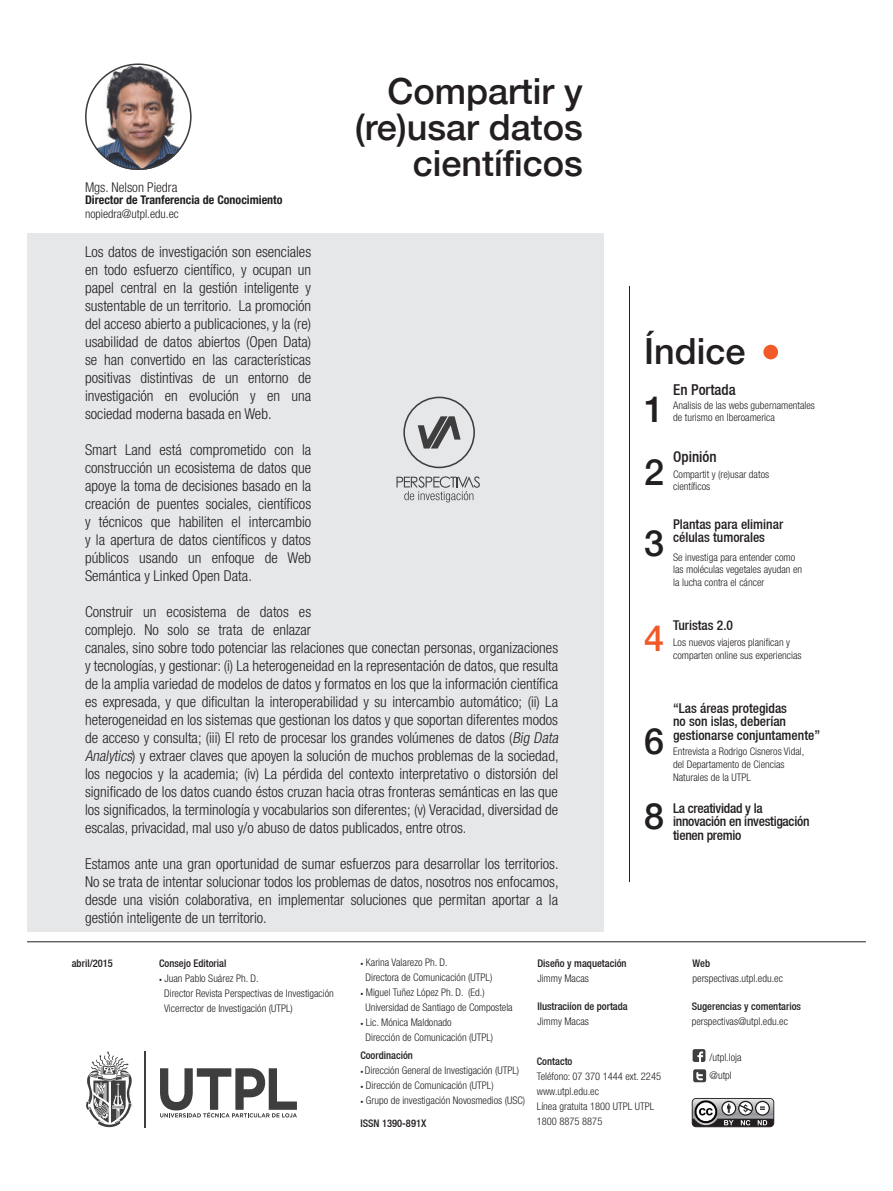
<style>
.page{position:relative;width:893px;height:1191px;background:#fff}
.page>*{position:absolute;margin:0;border:0;box-sizing:border-box;transform-origin:0 0}
.t1{font:500 36px/36px "Helvetica 65";color:#231f20;text-align:right}
.t2{font:500 36px "Helvetica 65";color:#f15929}
.t3{font:300 condensed 15px/18px "Helvetica Neue";color:#231f20;text-align:justify}
.t4{font:500 condensed 15px "Helvetica Neue";color:#231f20}
.t5{font:500 condensed 13.5px/13.5px "Helvetica Neue";color:#231f20}
.t6{font:500 condensed 13.5px/13.5px "Helvetica Neue";letter-spacing:-.02em;color:#231f20}
.t7{font:300 condensed 13.5px "Helvetica Neue";color:#231f20}
.t8{font:700 condensed 12px "Helvetica Neue";color:#231f20}
.t9{font:300 condensed 12px "Helvetica Neue";color:#231f20}
.t10{font:300 condensed 10.5px/12.6px "Helvetica Neue";color:#231f20}
.t11{font:500 condensed 10.5px "Helvetica Neue";color:#231f20}
.s1{font-style:italic}
.s2{font-size:6px}
</style>
<div class="page">
<div style="left:27px;top:233px;width:576px;height:698px;background:#e6e7e9"></div>
<svg style="left:85px;top:63px;width:107px;height:107px"></svg>
<hr style="left:27px;top:941px;width:839px;height:1px;background:#231f20">
<svg style="left:160px;top:1068px;width:137px;height:49px"></svg>
<hr style="left:144px;top:1051px;width:2px;height:76px;background:#3e3e3f">
<svg style="left:86px;top:1051px;width:46px;height:76px"></svg>
<div style="left:693px;top:1049px;width:12px;height:13px;background:#3e3e3f;border-radius:2px"></div>
<svg style="left:697px;top:1051px;width:6px;height:11px"></svg>
<div style="left:693px;top:1069px;width:13px;height:13px;background:#3e3e3f;border-radius:2px"></div>
<svg style="left:696px;top:1072px;width:7px;height:8px"></svg>
<svg style="left:692px;top:1098px;width:82px;height:29px"></svg>
<svg style="left:396px;top:476px;width:84px;height:26px"></svg>
<svg style="left:403px;top:396px;width:72px;height:72px"></svg>
<hr style="left:629px;top:286px;width:1px;height:596px;background:#231f20">
<div style="left:763px;top:345px;width:15px;height:14px;background:#f15929;border-radius:50%"></div>
<p class="t7" style="left:85px;top:179px;width:94px">Mgs. Nelson Piedra</p>
<p class="t8" style="left:85px;top:193px;width:199px">Director de Tranferencia de Conocimiento</p>
<p class="t9" style="left:85px;top:207px;width:95px">nopiedra@utpl.edu.ec</p>
<p class="t1" style="left:355px;top:72px;width:230px">Compartir y (re)usar datos científicos</p>
<p class="t3" style="left:85px;top:242px;width:228px">Los datos de investigación son esenciales en todo esfuerzo científico, y ocupan un papel central en la gestión inteligente y sustentable de un territorio. La promoción del acceso abierto a publicaciones, y la (re) usabilidad de datos abiertos (Open Data) se han convertido en las características positivas distintivas de un entorno de investigación en evolución y en una sociedad moderna basada en Web.</p>
<p class="t3" style="left:85px;top:440px;width:228px">Smart Land está comprometido con la construcción un ecosistema de datos que apoye la toma de decisiones basado en la creación de puentes sociales, científicos y técnicos que habiliten el intercambio y la apertura de datos científicos y datos públicos usando un enfoque de Web Semántica y Linked Open Data.</p>
<p class="t3" style="left:85px;top:602px;width:478px;text-align:left">Construir un ecosistema de datos es<br>complejo. No solo se trata de enlazar<br>canales, sino sobre todo potenciar las relaciones que conectan personas, organizaciones y tecnologías, y gestionar: (i) La heterogeneidad en la representación de datos, que resulta de la amplia variedad de modelos de datos y formatos en los que la información científica es expresada, y que dificultan la interoperabilidad y su intercambio automático; (ii) La heterogeneidad en los sistemas que gestionan los datos y que soportan diferentes modos de acceso y consulta; (iii) El reto de procesar los grandes volúmenes de datos (<span class="s1">Big Data Analytics</span>) y extraer claves que apoyen la solución de muchos problemas de la sociedad, los negocios y la academia; (iv) La pérdida del contexto interpretativo o distorsión del significado de los datos cuando éstos cruzan hacia otras fronteras semánticas en las que los significados, la terminología y vocabularios son diferentes; (v) Veracidad, diversidad de escalas, privacidad, mal uso y/o abuso de datos publicados, entre otros.</p>
<p class="t3" style="left:85px;top:854px;width:475px">Estamos ante una gran oportunidad de sumar esfuerzos para desarrollar los territorios.<br>No se trata de intentar solucionar todos los problemas de datos, nosotros nos enfocamos, desde una visión colaborativa, en implementar soluciones que permitan aportar a la gestión inteligente de un territorio.</p>
<p class="t11" style="left:72px;top:957px;width:43px">abril/2015</p>
<p class="t11" style="left:159px;top:957px;width:69px">Consejo Editorial</p>
<p class="t10" style="left:159px;top:972px;width:101px"><span class="s2">•</span> Juan Pablo Suárez Ph. D.</p>
<p class="t10" style="left:164px;top:987px;width:171px">Director Revista Perspectivas de Investigación</p>
<p class="t10" style="left:164px;top:1002px;width:130px">Vicerrector de Investigación (UTPL)</p>
<p class="t10" style="left:360px;top:955px;width:89px"><span class="s2">•</span> Karina Valarezo Ph. D.</p>
<p class="t10" style="left:365px;top:970px;width:128px">Directora de Comunicación (UTPL)</p>
<p class="t10" style="left:360px;top:985px;width:126px"><span class="s2">•</span> Miguel Tuñez López Ph. D. (Ed.)</p>
<p class="t10" style="left:365px;top:1000px;width:149px">Universidad de Santiago de Compostela</p>
<p class="t10" style="left:360px;top:1015px;width:93px"><span class="s2">•</span> Lic. Mónica Maldonado</p>
<p class="t10" style="left:365px;top:1030px;width:129px">Dirección de Comunicación (UTPL)</p>
<p class="t11" style="left:537px;top:957px;width:91px">Diseño y maquetación</p>
<p class="t10" style="left:537px;top:972px;width:53px">Jimmy Macas</p>
<p class="t11" style="left:537px;top:1000px;width:92px">Ilustraciíon de portada</p>
<p class="t10" style="left:537px;top:1015px;width:53px">Jimmy Macas</p>
<p class="t1" style="left:644px;top:333px;width:103px">Índice</p>
<p class="t1" style="left:644px;top:391px;width:22px">1</p>
<p class="t1" style="left:644px;top:454px;width:22px">2</p>
<p class="t4" style="left:673px;top:381px;width:64px">En Portada</p>
<p class="t10" style="left:673px;top:398px;width:143px">Analisis de las webs gubernamentales de turismo en Iberoamerica</p>
<p class="t4" style="left:673px;top:448px;width:45px">Opinión</p>
<p class="t10" style="left:673px;top:467px;width:98px">Compartit y (re)usar datos científicos</p>
<p class="t1" style="left:644px;top:525px;width:22px">3</p>
<p class="t5" style="left:673px;top:517px;width:112px">Plantas para eliminar células tumorales</p>
<p class="t10" style="left:673px;top:550px;width:131px">Se investiga para entender como las moléculas vegetales ayudan en la lucha contra el cáncer</p>
<p class="t2" style="left:644px;top:617px;width:22px">4</p>
<p class="t5" style="left:673px;top:618px;width:61px">Turistas 2.0</p>
<p class="t10" style="left:673px;top:636px;width:130px">Los nuevos viajeros planifican y comparten online sus experiencias</p>
<p class="t1" style="left:644px;top:723px;width:22px">6</p>
<p class="t1" style="left:644px;top:798px;width:22px">8</p>
<p class="t5" style="left:673px;top:701px;width:148px">“Las áreas protegidas<br>no son islas, deberían gestionarse conjuntamente”</p>
<p class="t10" style="left:673px;top:745px;width:133px">Entrevista a Rodrigo Cisneros Vidal, del Departamento de Ciencias<br>Naturales de la UTPL</p>
<p class="t6" style="left:673px;top:801px;width:138px">La creatividad y la innovación en investigación tienen premio</p>
<p class="t11" style="left:693px;top:957px;width:19px">Web</p>
<p class="t10" style="left:693px;top:972px;width:92px">perspectivas.utpl.edu.ec</p>
<p class="t11" style="left:692px;top:1000px;width:111px">Sugerencias y comentarios</p>
<p class="t10" style="left:692px;top:1015px;width:98px">perspectivas@utpl.edu.ec</p>
<p class="t11" style="left:360px;top:1048px;width:54px">Coordinación</p>
<p class="t10" style="left:360px;top:1063px;width:160px"><span class="s2">•</span> Dirección General de Investigación (UTPL)</p>
<p class="t10" style="left:360px;top:1078px;width:135px"><span class="s2">•</span> Dirección de Comunicación (UTPL)</p>
<p class="t10" style="left:360px;top:1093px;width:166px"><span class="s2">•</span> Grupo de investigación Novosmedios (USC)</p>
<p class="t11" style="left:360px;top:1117px;width:68px">ISSN 1390-891X</p>
<p class="t11" style="left:537px;top:1054px;width:37px">Contacto</p>
<p class="t10" style="left:537px;top:1069px;width:126px">Teléfono: 07 370 1444 ext. 2245</p>
<p class="t10" style="left:537px;top:1084px;width:64px">www.utpl.edu.ec</p>
<p class="t10" style="left:537px;top:1099px;width:119px">Línea gratuita 1800 UTPL UTPL</p>
<p class="t10" style="left:537px;top:1114px;width:67px">1800 8875 8875</p>
<p class="t10" style="left:710px;top:1050px;width:34px">/utpl.loja</p>
<p class="t10" style="left:710px;top:1069px;width:24px">@utpl</p>
</div>
